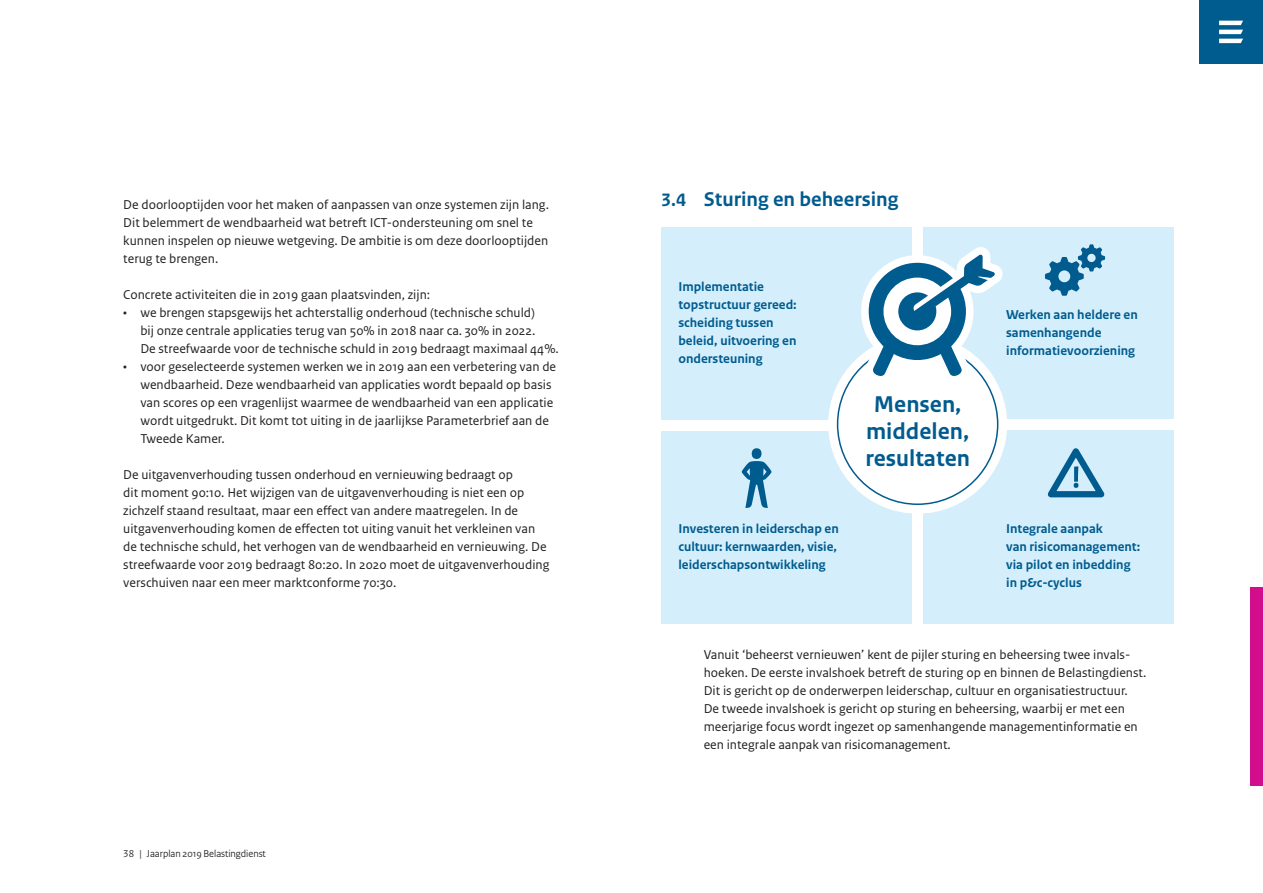
<style>
.page{position:relative;width:1263px;height:893px;background:#fff}
.page>*{position:absolute;margin:0;border:0;box-sizing:border-box;transform-origin:0 0}
.t1{font:700 24px/27px "Rijksoverheid Sans Text";color:#005b8f;text-align:center}
.t2{font:700 21px "Rijksoverheid Sans Text";color:#005b8f}
.t3{font:13.5px/18px "Rijksoverheid Sans Text";color:#231f20}
.t4{font:700 13.5px/18px "Rijksoverheid Sans Text";color:#005b8f}
.t5{font:10.5px "Rijksoverheid Sans Heading";color:#231f20}
.s1{font-size:18.9px}
</style>
<div class="page">
<div style="left:1250px;top:587px;width:13px;height:198px;background:#d20e8c"></div>
<div style="left:1199px;top:0;width:64px;height:64px;background:#005b8f"></div>
<svg style="left:1219px;top:21px;width:24px;height:22px"></svg>
<div style="left:661px;top:227px;width:513px;height:396px;background:#d4effb"></div>
<div style="left:752px;top:448px;width:9px;height:11px;background:#005b8f;border-radius:50%"></div>
<svg style="left:742px;top:461px;width:30px;height:47px"></svg>
<svg style="left:1045px;top:244px;width:60px;height:52px"></svg>
<div style="left:661px;top:420px;width:276px;height:10px;background:#fff"></div>
<div style="left:909px;top:419px;width:280px;height:10px;background:#fff"></div>
<div style="left:912px;top:209px;width:11px;height:423px;background:#fff"></div>
<div style="left:828px;top:335px;width:179px;height:178px;background:#fff;border-radius:50%"></div>
<svg style="left:857px;top:247px;width:146px;height:144px"></svg>
<svg style="left:1048px;top:448px;width:56px;height:49px"></svg>
<p class="t3" style="left:123px;top:196px;width:427px">De doorlooptijden voor het maken of aanpassen van onze systemen zijn lang.<br>Dit belemmert de wendbaarheid wat betreft ICT-ondersteuning om snel te kunnen inspelen op nieuwe wetgeving. De ambitie is om deze doorlooptijden terug te brengen.</p>
<p class="t3" style="left:123px;top:286px;width:308px">Concrete activiteiten die in 2019 gaan plaatsvinden, zijn:</p>
<p class="t3" style="left:140px;top:304px;width:420px;text-indent:-17px">• we brengen stapsgewijs het achterstallig onderhoud (technische schuld)<br>bij onze centrale applicaties terug van 50% in 2018 naar ca. 30% in 2022.<br>De streefwaarde voor de technische schuld in 2019 bedraagt maximaal 44%.</p>
<p class="t3" style="left:140px;top:358px;width:417px;text-indent:-17px">• voor geselecteerde systemen werken we in 2019 aan een verbetering van de wendbaarheid. Deze wendbaarheid van applicaties wordt bepaald op basis van scores op een vragenlijst waarmee de wendbaarheid van een applicatie wordt uitgedrukt. Dit komt tot uiting in de jaarlijkse Parameterbrief aan de Tweede Kamer.</p>
<p class="t3" style="left:123px;top:466px;width:428px">De uitgavenverhouding tussen onderhoud en vernieuwing bedraagt op<br>dit moment 90:10. Het wijzigen van de uitgavenverhouding is niet een op zichzelf staand resultaat, maar een effect van andere maatregelen. In de uitgavenverhouding komen de effecten tot uiting vanuit het verkleinen van de technische schuld, het verhogen van de wendbaarheid en vernieuwing. De streefwaarde voor 2019 bedraagt 80:20. In 2020 moet de uitgavenverhouding verschuiven naar een meer marktconforme 70:30.</p>
<p class="t5" style="left:123px;top:848px;width:144px">38 | Jaarplan 2019 Belastingdienst</p>
<h2 class="t2" style="left:661px;top:188px;width:239px"><span class="s1">3.4</span> Sturing en beheersing</h2>
<p class="t4" style="left:678px;top:278px;width:120px">Implementatie topstructuur gereed: scheiding tussen beleid, uitvoering en ondersteuning</p>
<p class="t4" style="left:678px;top:520px;width:162px">Investeren in leiderschap en cultuur: kernwaarden, visie, leiderschapsontwikkeling</p>
<h1 class="t1" style="left:865px;top:391px;width:106px">Mensen, middelen, resultaten</h1>
<h1 class="t1" style="left:862px;top:445px;width:112px">resultaten.</h1>
<p class="t4" style="left:1006px;top:306px;width:133px">Werken aan heldere en samenhangende informatievoorziening</p>
<p class="t4" style="left:1006px;top:520px;width:136px">Integrale aanpak<br>van risicomanagement: via pilot en inbedding in p&amp;c-cyclus</p>
<p class="t3" style="left:704px;top:646px;width:444px">Vanuit ‘beheerst vernieuwen’ kent de pijler sturing en beheersing twee invals&shy;hoeken. De eerste invalshoek betreft de sturing op en binnen de Belastingdienst.<br>Dit is gericht op de onderwerpen leiderschap, cultuur en organisatiestructuur.<br>De tweede invalshoek is gericht op sturing en beheersing, waarbij er met een meerjarige focus wordt ingezet op samenhangende managementinformatie en een integrale aanpak van risicomanagement.</p>
</div>
